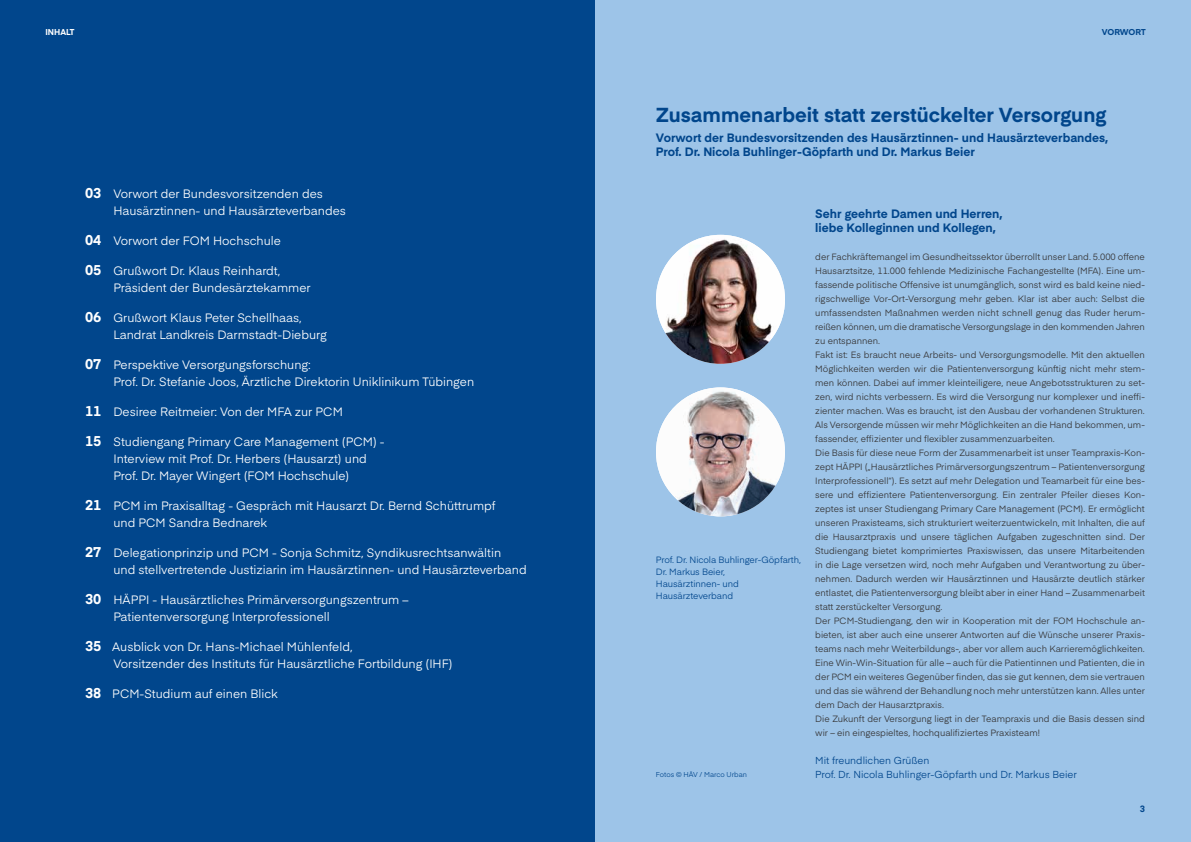
<style>
.page{position:relative;width:1191px;height:842px;background:#fff}
.page>*{position:absolute;margin:0;border:0;box-sizing:border-box;transform-origin:0 0}
.t1{font:700 20px "Eina 02";color:#01468c}
.t2{font:12px/17px "Eina 02";color:#fff}
.t3{font:700 12px/14px "Eina 02";color:#01468c}
.t4{font:10px "Eina 02";color:#01468c}
.t5{font:9px/14px "Eina 02";color:#363536}
.t6{font:9px/12px "Eina 02";letter-spacing:-.005em;color:#01468c}
.t7{font:700 9px "Eina 02";color:#01468c}
.t8{font:700 8.4px "Eina 02";letter-spacing:-.01em;color:#01468c}
.t9{font:700 8.4px "Eina 02";color:#fff}
.t10{font:7px "Eina 02";color:#01468c}
.s1{font-weight:700;font-size:14px}
</style>
<div class="page">
<div style="left:0;top:0;width:595px;height:842px;background:#01468c"></div>
<div style="left:595px;top:0;width:596px;height:842px;background:#9dc4e8"></div>
<img style="left:656px;top:387px;width:129px;height:129px;border-radius:64px">
<img style="left:656px;top:235px;width:129px;height:129px;border-radius:64px">
<p class="t9" style="left:45px;top:26px;width:31px">INHALT</p>
<h2 class="t2" style="left:113px;top:184px;width:234px;text-indent:-28px"><span class="s1">03</span> Vorwort der Bundesvorsitzenden des<br>Hausärztinnen- und Hausärzteverbandes</h2>
<h2 class="t2" style="left:85px;top:231px;width:197px"><span class="s1">04</span> Vorwort der FOM Hochschule</h2>
<h2 class="t2" style="left:113px;top:261px;width:199px;text-indent:-28px"><span class="s1">05</span> Grußwort Dr. Klaus Reinhardt,<br>Präsident der Bundesärztekammer</h2>
<h2 class="t2" style="left:113px;top:308px;width:215px;text-indent:-28px"><span class="s1">06</span> Grußwort Klaus Peter Schellhaas,<br>Landrat Landkreis Darmstadt-Dieburg</h2>
<h2 class="t2" style="left:113px;top:355px;width:362px;text-indent:-28px"><span class="s1">07</span> Perspektive Versorgungsforschung:<br>Prof. Dr. Stefanie Joos, Ärztliche Direktorin Uniklinikum Tübingen</h2>
<h2 class="t2" style="left:85px;top:402px;width:259px"><span class="s1">11</span> Desiree Reitmeier: Von der MFA zur PCM</h2>
<h2 class="t2" style="left:113px;top:432px;width:273px;text-indent:-28px"><span class="s1">15</span> Studiengang Primary Care Management (PCM) -<br>Interview mit Prof. Dr. Herbers (Hausarzt) und<br>Prof. Dr. Mayer Wingert (FOM Hochschule)</h2>
<h2 class="t2" style="left:113px;top:496px;width:384px;text-indent:-28px"><span class="s1">21</span> PCM im Praxisalltag - Gespräch mit Hausarzt Dr. Bernd Schüttrumpf und PCM Sandra Bednarek</h2>
<h2 class="t2" style="left:113px;top:543px;width:415px;text-indent:-28px"><span class="s1">27</span> Delegationprinzip und PCM - Sonja Schmitz, Syndikusrechtsanwältin<br>und stellvertretende Justiziarin im Hausärztinnen- und Hausärzteverband</h2>
<h2 class="t2" style="left:113px;top:590px;width:297px;text-indent:-28px"><span class="s1">30</span> HÄPPI - Hausärztliches Primärversorgungszentrum –<br>Patientenversorgung Interprofessionell</h2>
<h2 class="t2" style="left:113px;top:637px;width:341px;text-indent:-28px"><span class="s1">35</span> Ausblick von Dr. Hans-Michael Mühlenfeld,<br>Vorsitzender des Instituts für Hausärztliche Fortbildung (IHF)</h2>
<h2 class="t2" style="left:85px;top:684px;width:194px"><span class="s1">38</span> PCM-Studium auf einen Blick</h2>
<p class="t8" style="left:1101px;top:26px;width:45px">VORWORT</p>
<h1 class="t1" style="left:656px;top:101px;width:452px">Zusammenarbeit statt zerstückelter Versorgung</h1>
<h2 class="t3" style="left:656px;top:130px;width:454px">Vorwort der Bundesvorsitzenden des Hausärztinnen- und Hausärzteverbandes,<br>Prof. Dr. Nicola Buhlinger-Göpfarth und Dr. Markus Beier</h2>
<p class="t6" style="left:656px;top:553px;width:147px">Prof. Dr. Nicola Buhlinger-Göpfarth,<br>Dr. Markus Beier,<br>Hausärztinnen- und<br>Hausärzteverband</p>
<h2 class="t3" style="left:815px;top:206px;width:189px">Sehr geehrte Damen und Herren, liebe Kolleginnen und Kollegen,</h2>
<p class="t5" style="left:815px;top:249px;width:331px">der Fachkräftemangel im Gesundheitssektor überrollt unser Land. 5.000 offene Hausarztsitze, 11.000 fehlende Medizinische Fachangestellte (MFA). Eine um&shy;fassende politische Offensive ist unumgänglich, sonst wird es bald keine nied&shy;rigschwellige Vor-Ort-Versorgung mehr geben. Klar ist aber auch: Selbst die umfassendsten Maßnahmen werden nicht schnell genug das Ruder herum&shy;reißen können, um die dramatische Versorgungslage in den kommenden Jahren zu entspannen.<br>Fakt ist: Es braucht neue Arbeits- und Versorgungsmodelle. Mit den aktuellen Möglichkeiten werden wir die Patientenversorgung künftig nicht mehr stem&shy;men können. Dabei auf immer kleinteiligere, neue Angebotsstrukturen zu set&shy;zen, wird nichts verbessern. Es wird die Versorgung nur komplexer und ineffi&shy;zienter machen. Was es braucht, ist den Ausbau der vorhandenen Strukturen.<br>Als Versorgende müssen wir mehr Möglichkeiten an die Hand bekommen, um&shy;fassender, effizienter und flexibler zusammenzuarbeiten.<br>Die Basis für diese neue Form der Zusammenarbeit ist unser Teampraxis-Kon&shy;zept HÄPPI („Hausärztliches Primärversorgungszentrum – Patientenversorgung Interprofessionell“). Es setzt auf mehr Delegation und Teamarbeit für eine bes&shy;sere und effizientere Patientenversorgung. Ein zentraler Pfeiler dieses Kon&shy;zeptes ist unser Studiengang Primary Care Management (PCM). Er ermöglicht unseren Praxisteams, sich strukturiert weiterzuentwickeln, mit Inhalten, die auf die Hausarztpraxis und unsere täglichen Aufgaben zugeschnitten sind. Der Studiengang bietet komprimiertes Praxiswissen, das unsere Mitarbeitenden in die Lage versetzen wird, noch mehr Aufgaben und Verantwortung zu über&shy;nehmen. Dadurch werden wir Hausärztinnen und Hausärzte deutlich stärker entlastet, die Patientenversorgung bleibt aber in einer Hand – Zusammenarbeit statt zerstückelter Versorgung.<br>Der PCM-Studiengang, den wir in Kooperation mit der FOM Hochschule an&shy;bieten, ist aber auch eine unserer Antworten auf die Wünsche unserer Praxis&shy;teams nach mehr Weiterbildungs-, aber vor allem auch Karrieremöglichkeiten.<br>Eine Win-Win-Situation für alle – auch für die Patientinnen und Patienten, die in der PCM ein weiteres Gegenüber finden, das sie gut kennen, dem sie vertrauen und das sie während der Behandlung noch mehr unterstützen kann. Alles unter dem Dach der Hausarztpraxis.<br>Die Zukunft der Versorgung liegt in der Teampraxis und die Basis dessen sind wir – ein eingespieltes, hochqualifiziertes Praxisteam!</p>
<p class="t4" style="left:815px;top:752px;width:116px">Mit freundlichen Grüßen</p>
<p class="t10" style="left:656px;top:769px;width:92px">Fotos © HÄV / Marco Urban</p>
<p class="t4" style="left:815px;top:766px;width:263px">Prof. Dr. Nicola Buhlinger-Göpfarth und Dr. Markus Beier</p>
<p class="t7" style="left:1139px;top:802px;width:7px">3</p>
</div>
